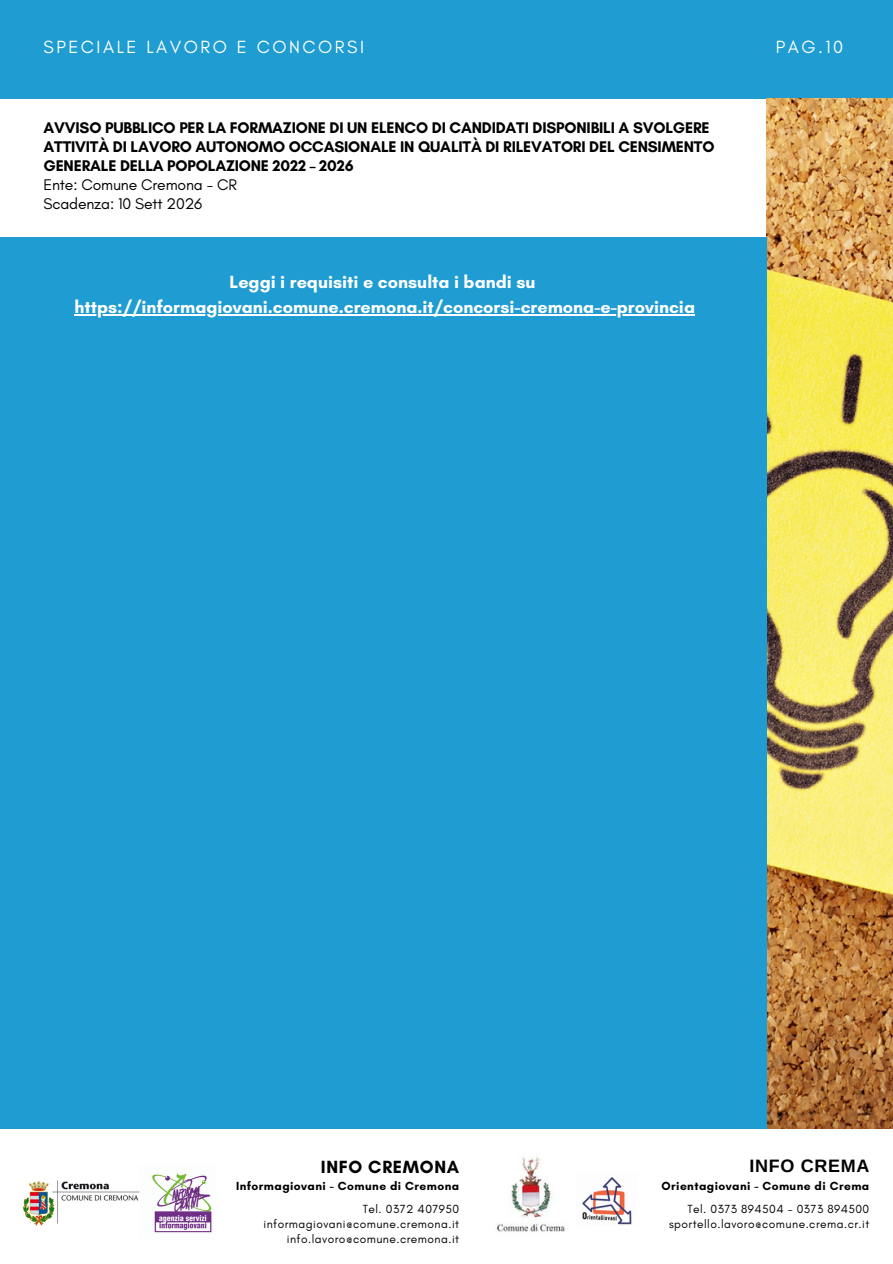
<style>
.page{position:relative;width:893px;height:1264px;background:#fff}
.page>*{position:absolute;margin:0;border:0;box-sizing:border-box;transform-origin:0 0}
.t1{font:700 18px "Glacial Indifference";color:#fff}
.t2{font:18px "Glacial Indifference";letter-spacing:.14em;color:#fff}
.t3{font:700 18px "Glacial Indifference";letter-spacing:.035em;color:#000}
.t4{font:700 18px "Arimo";letter-spacing:.035em;color:#000}
.t5{font:700 15.75px/19px "Glacial Indifference";letter-spacing:-.01em;color:#000}
.t6{font:15.75px "Glacial Indifference";letter-spacing:-.01em;color:#000}
.t7{font:12px "Glacial Indifference";letter-spacing:.035em;color:#000}
.t8{font:700 12px "Glacial Indifference";letter-spacing:.035em;color:#000}
</style>
<div class="page">
<div style="left:0;top:0;width:892px;height:98px;background:#1f9cd1"></div>
<img style="left:766px;top:98px;width:126px;height:1030px">
<img style="left:496px;top:1156px;width:69px;height:76px">
<img style="left:139px;top:1173px;width:73px;height:60px">
<img style="left:23px;top:1180px;width:116px;height:45px">
<img style="left:582px;top:1177px;width:50px;height:48px">
<div style="left:0;top:237px;width:766px;height:891px;background:#1f9cd1"></div>
<hr style="left:74px;top:314px;width:621px;height:1px;background:#fff">
<p class="t2" style="left:44px;top:36px;width:322px">SPECIALE LAVORO E CONCORSI</p>
<p class="t2" style="left:775px;top:36px;width:69px">PAG.10</p>
<p class="t5" style="left:44px;top:118px;width:672px">AVVISO PUBBLICO PER LA FORMAZIONE DI UN ELENCO DI CANDIDATI DISPONIBILI A SVOLGERE<br>ATTIVITÀ DI LAVORO AUTONOMO OCCASIONALE IN QUALITÀ DI RILEVATORI DEL CENSIMENTO<br>GENERALE DELLA POPOLAZIONE 2022 – 2026</p>
<p class="t6" style="left:44px;top:175px;width:195px">Ente: Comune Cremona - CR</p>
<p class="t6" style="left:44px;top:194px;width:160px">Scadenza: 10 Sett 2026</p>
<p class="t1" style="left:229px;top:271px;width:307px">Leggi i requisiti e consulta i bandi su</p>
<p class="t1" style="left:74px;top:296px;width:622px">https://informagiovani.comune.cremona.it/concorsi-cremona-e-provincia</p>
<p class="t3" style="left:321px;top:1155px;width:140px">INFO CREMONA</p>
<p class="t4" style="left:749px;top:1155px;width:121px">INFO CREMA</p>
<p class="t8" style="left:236px;top:1178px;width:225px">Informagiovani - Comune di Cremona</p>
<p class="t7" style="left:363px;top:1201px;width:98px">Tel. 0372 407950</p>
<p class="t7" style="left:263px;top:1216px;width:197px">informagiovani@comune.cremona.it</p>
<p class="t7" style="left:287px;top:1231px;width:174px">info.lavoro@comune.cremona.it</p>
<p class="t8" style="left:661px;top:1178px;width:209px">Orientagiovani - Comune di Crema</p>
<p class="t7" style="left:687px;top:1201px;width:183px">Tel. 0373 894504 - 0373 894500</p>
<p class="t7" style="left:669px;top:1216px;width:202px">sportello.lavoro@comune.crema.cr.it</p>
</div>
